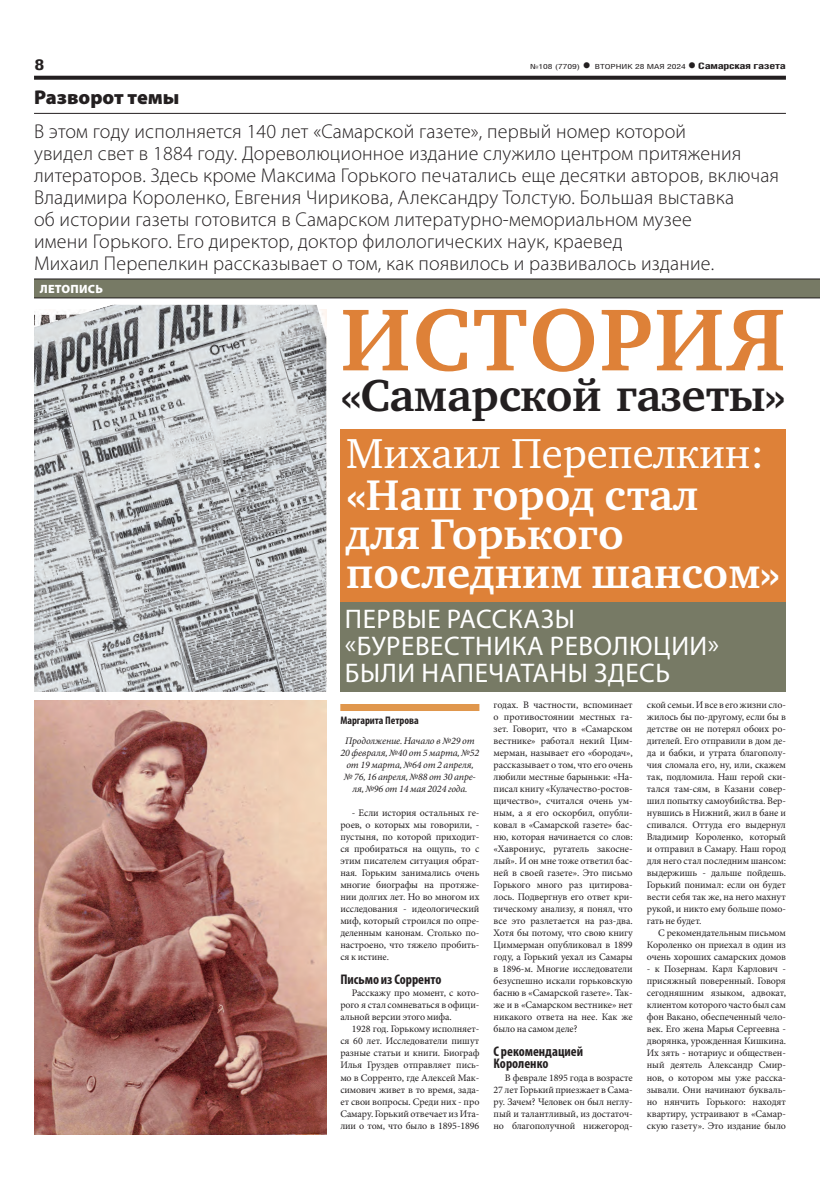
<style>
.page{position:relative;width:820px;height:1191px;background:#fff}
.page>*{position:absolute;margin:0;border:0;box-sizing:border-box;transform-origin:0 0}
.t1{font:700 90px "Charter C";letter-spacing:.02em;color:#de8138}
.t2{font:700 46px "Charter C";letter-spacing:-.01em;color:#231f20}
.t3{font:700 44px/39px "Charter C";color:#fff}
.t4{font:43px "Charter C";color:#fff}
.t5{font:27px/27px "Myriad Pro";letter-spacing:.02em;color:#fff}
.t6{font:300 20px/22px "Myriad Pro";letter-spacing:.01em;color:#231f20}
.t7{font:900 20px "Myriad Pro";color:#231f20}
.t8{font:700 15px "Helios Cond";color:#231f20;scale:1.4 1}
.t9{font:700 condensed 14px/12px "Myriad Pro";color:#231f20}
.t10{font:900 12px "Myriad Pro";letter-spacing:.02em;color:#fff}
.t11{font:700 condensed 11px "Myriad Pro";color:#231f20}
.t12{font:10px/12px "Minion Pro";letter-spacing:-.01em;color:#231f20;text-align:justify}
.t13{font:italic 10px/12px "Minion Pro";letter-spacing:-.01em;color:#231f20;text-align:center}
.t14{font:700 9px "Helios Cond";letter-spacing:-.02em;color:#231f20;scale:1.4 1}
.t15{font:7px "Helios Cond";color:#231f20;scale:1.4 1}
.s1{font-weight:700;font-size:16px}
.s2{font-size:16px}
</style>
<div class="page">
<svg style="left:34px;top:76px;width:751px;height:4px;background:#322f2f"></svg>
<div style="left:340px;top:602px;width:445px;height:90px;background:#777a65"></div>
<div style="left:340px;top:429px;width:445px;height:173px;background:#de8138"></div>
<div style="left:34px;top:279px;width:785px;height:19px;background:#777a65"></div>
<hr style="left:34px;top:279px;width:785px;height:1px;background:#231f20">
<hr style="left:34px;top:298px;width:785px;height:1px;background:#231f20">
<hr style="left:34px;top:113px;width:751px;height:1px;background:#231f20">
<div style="left:340px;top:704px;width:139px;height:7px;background:#e0974d"></div>
<img style="left:34px;top:701px;width:292px;height:433px">
<img style="left:34px;top:305px;width:292px;height:387px">
<h3 class="t8" style="left:34px;top:55px;width:9px">8</h3>
<p class="t15" style="left:530px;top:63px;width:113px">№108 (7709) <span class="s1">•</span> ВТОРНИК 28 МАЯ 2024</p>
<p class="t14" style="left:687px;top:61px;width:72px"><span class="s2">•</span> Самарская газета</p>
<h3 class="t7" style="left:34px;top:85px;width:147px">Разворот темы</h3>
<p class="t6" style="left:34px;top:120px;width:746px">В этом году исполняется 140 лет «Самарской газете», первый номер которой<br>увидел свет в 1884 году. Дореволюционное издание служило центром притяжения литераторов. Здесь кроме Максима Горького печатались еще десятки авторов, включая Владимира Короленко, Евгения Чирикова, Александру Толстую. Большая выставка<br>об истории газеты готовится в Самарском литературно-мемориальном музее<br>имени Горького. Его директор, доктор филологических наук, краевед<br>Михаил Перепелкин рассказывает о том, как появилось и развивалось издание.</p>
<p class="t10" style="left:40px;top:282px;width:64px">ЛЕТОПИСЬ</p>
<h1 class="t1" style="left:340px;top:290px;width:447px">ИСТОРИЯ</h1>
<h2 class="t2" style="left:340px;top:370px;width:447px">«Самарской газеты»</h2>
<h3 class="t4" style="left:346px;top:429px;width:419px">Михаил Перепелкин:</h3>
<h3 class="t3" style="left:346px;top:476px;width:435px">«Наш город стал для Горького последним шансом»</h3>
<h3 class="t5" style="left:345px;top:605px;width:375px">ПЕРВЫЕ РАССКАЗЫ «БУРЕВЕСТНИКА РЕВОЛЮЦИИ»<br>БЫЛИ НАПЕЧАТАНЫ ЗДЕСЬ</h3>
<p class="t11" style="left:340px;top:714px;width:80px">Маргарита Петрова</p>
<p class="t13" style="left:340px;top:735px;width:140px">Продолжение. Начало в №29 от<br>20 февраля, №40 от 5 марта, №52 от 19 марта, №64 от 2 апреля,<br>№ 76, 16 апреля, №88 от 30 апре&shy;ля, №96 от 14 мая 2024 года.</p>
<p class="t12" style="left:340px;top:807px;width:140px;text-indent:11px">- Если история остальных ге&shy;роев, о которых мы говорили, - пустыня, по которой приходит&shy;ся пробираться на ощупь, то с этим писателем ситуация обрат&shy;ная. Горьким занимались очень многие биографы на протяже&shy;нии долгих лет. Но во многом их исследования - идеологический миф, который строился по опре&shy;деленным канонам. Столько по&shy;настроено, что тяжело пробить&shy;ся к истине.</p>
<h3 class="t9" style="left:340px;top:973px;width:103px">Письмо из Сорренто</h3>
<p class="t12" style="left:340px;top:987px;width:140px;text-indent:11px">Расскажу про момент, с кото&shy;рого я стал сомневаться в офици&shy;альной версии этого мифа.</p>
<p class="t12" style="left:340px;top:1023px;width:140px;text-indent:11px">1928 год. Горькому исполняет&shy;ся 60 лет. Исследователи пишут разные статьи и книги. Биограф Илья Груздев отправляет пись&shy;мо в Сорренто, где Алексей Мак&shy;симович живет в то время, зада&shy;ет свои вопросы. Среди них - про Самару. Горький отвечает из Ита&shy;лии о том, что было в 1895-1896</p>
<p class="t12" style="left:493px;top:699px;width:140px">годах. В частности, вспоминает о противостоянии местных га&shy;зет. Говорит, что в «Самарском вестнике» работал некий Цим&shy;мерман, называет его «бородач», рассказывает о том, что его очень любили местные барыньки: «На&shy;писал книгу «Кулачество-ростов&shy;щичество», считался очень ум&shy;ным, а я его оскорбил, опубли&shy;ковал в «Самарской газете» бас&shy;ню, которая начинается со слов: «Хаврониус, ругатель закосне&shy;лый». И он мне тоже ответил бас&shy;ней в своей газете». Это письмо Горького много раз цитирова&shy;лось. Подвергнув его ответ кри&shy;тическому анализу, я понял, что все это разлетается на раз-два.<br>Хотя бы потому, что свою книгу Циммерман опубликовал в 1899 году, а Горький уехал из Самары в 1896-м. Многие исследователи безуспешно искали горьковскую басню в «Самарской газете». Так&shy;же и в «Самарском вестнике» нет никакого ответа на нее. Как же было на самом деле?</p>
<h3 class="t9" style="left:493px;top:1045px;width:91px">С рекомендацией<br>Короленко</h3>
<p class="t12" style="left:493px;top:1071px;width:140px;text-indent:11px">В феврале 1895 года в возрасте 27 лет Горький приезжает в Сама&shy;ру. Зачем? Человек он был неглу&shy;пый и талантливый, из достаточ&shy;но благополучной нижегород-</p>
<p class="t12" style="left:646px;top:699px;width:140px">ской семьи. И все в его жизни сло&shy;жилось бы по-другому, если бы в детстве он не потерял обоих ро&shy;дителей. Его отправили в дом де&shy;да и бабки, и утрата благополу&shy;чия сломала его, ну, или, скажем так, подломила. Наш герой ски&shy;тался там-сям, в Казани совер&shy;шил попытку самоубийства. Вер&shy;нувшись в Нижний, жил в бане и спивался. Оттуда его выдернул Владимир Короленко, который и отправил в Самару. Наш город для него стал последним шансом: выдержишь - дальше пойдешь.<br>Горький понимал: если он будет вести себя так же, на него махнут рукой, и никто ему больше помо&shy;гать не будет.</p>
<p class="t12" style="left:646px;top:927px;width:140px;text-indent:11px">С рекомендательным письмом Короленко он приехал в один из очень хороших самарских домов</p>
<p class="t12" style="left:646px;top:963px;width:140px">- к Позернам. Карл Карлович - присяжный поверенный. Говоря сегодняшним языком, адвокат, клиентом которого часто был сам фон Вакано, обеспеченный чело&shy;век. Его жена Марья Сергеевна - дворянка, урожденная Кишкина.<br>Их зять - нотариус и обществен&shy;ный деятель Александр Смир&shy;нов, о котором мы уже расска&shy;зывали. Они начинают букваль&shy;но нянчить Горького: находят квартиру, устраивают в «Самар&shy;скую газету». Это издание было</p>
</div>
